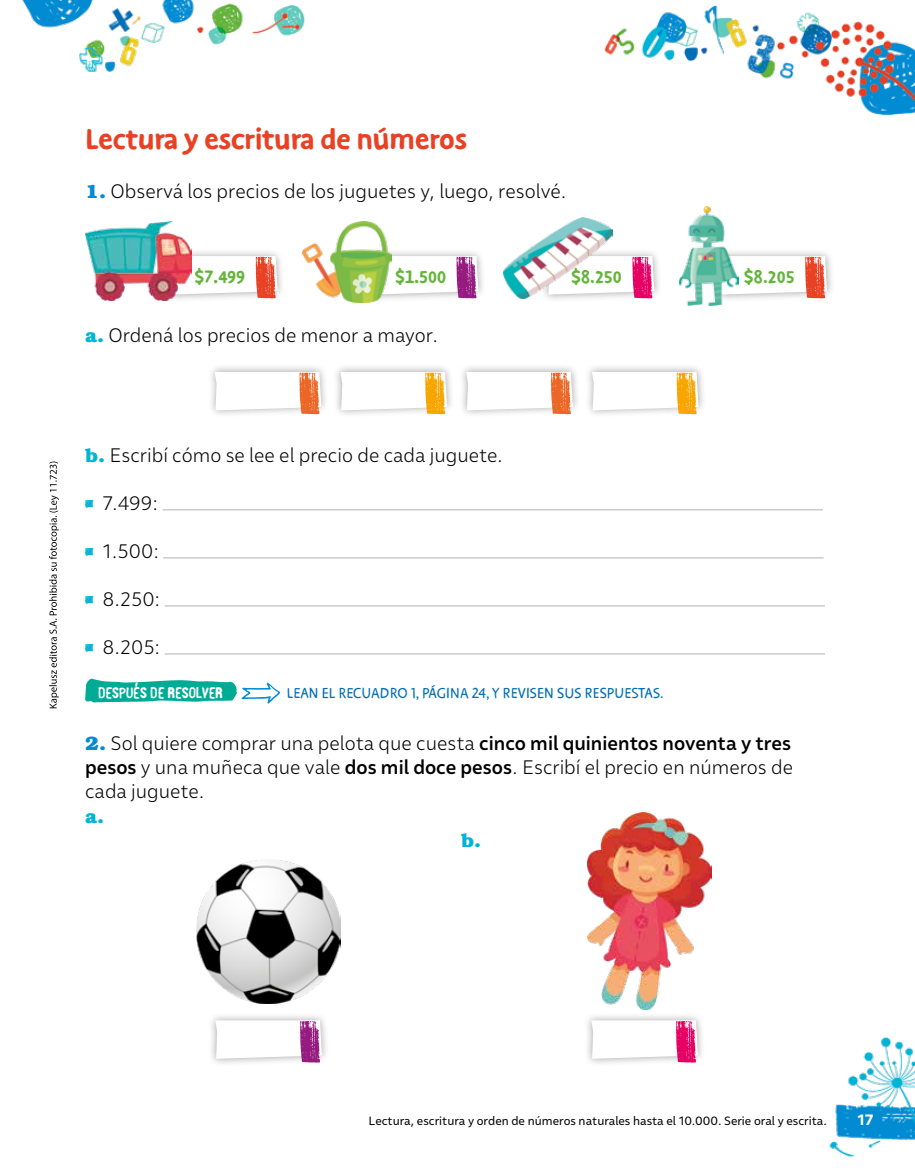
<style>
.page{position:relative;width:915px;height:1170px;background:#fff}
.page>*{position:absolute;margin:0;border:0;box-sizing:border-box;transform-origin:0 0}
.t1{font:700 31.5px "Duper";color:#e84124;scale:1.04 1}
.t2{font:700 21px "Duper";color:#64b43a}
.t3{font:300 19.5px/24px "Malva";color:#000;text-align:justify}
.t4{font:700 19.5px "Bookman Std";color:#00b4d5}
.t5{font:16.5px "Duper";letter-spacing:.01em;color:#006eb7}
.t6{font:15px "Linotype Russisch Brot Eat Text";color:#fff}
.t7{font:700 15px "Malva";color:#fff}
.t8{font:12px "Malva";color:#000}
.s1{font-family:"Bookman Std";font-weight:700;color:#008bd2}
.s2{font-size:19.5px}
.s3{font-family:"Bookman Std";font-weight:700;color:#00b4d5}
.s4{font-family:"Illuminate";font-weight:400;font-size:33px;color:#00b4d5}
.s5{font-weight:500}
</style>
<div class="page">
<img style="left:22px;top:0;width:892px;height:116px">
<img style="left:829px;top:1037px;width:85px;height:121px">
<div style="left:163px;top:248px;width:122px;height:54px;background:#000;opacity:.35"></div>
<svg style="left:192px;top:254px;width:85px;height:44px"></svg>
<img style="left:85px;top:221px;width:107px;height:80px">
<div style="left:712px;top:248px;width:122px;height:54px;background:#000;opacity:.35"></div>
<svg style="left:737px;top:254px;width:89px;height:44px"></svg>
<img style="left:679px;top:206px;width:58px;height:99px">
<div style="left:539px;top:248px;width:122px;height:54px;background:#000;opacity:.35"></div>
<svg style="left:612px;top:254px;width:42px;height:44px"></svg>
<img style="left:503px;top:218px;width:109px;height:80px">
<div style="left:364px;top:248px;width:122px;height:54px;background:#000;opacity:.35"></div>
<svg style="left:391px;top:254px;width:87px;height:44px"></svg>
<img style="left:303px;top:222px;width:88px;height:80px">
<div style="left:207px;top:363px;width:122px;height:55px;background:#000;opacity:.35"></div>
<svg style="left:214px;top:370px;width:107px;height:44px"></svg>
<div style="left:584px;top:363px;width:122px;height:55px;background:#000;opacity:.35"></div>
<svg style="left:591px;top:370px;width:107px;height:44px"></svg>
<div style="left:458px;top:363px;width:122px;height:55px;background:#000;opacity:.35"></div>
<svg style="left:466px;top:370px;width:106px;height:44px"></svg>
<div style="left:332px;top:363px;width:122px;height:55px;background:#000;opacity:.35"></div>
<svg style="left:340px;top:370px;width:107px;height:44px"></svg>
<hr style="left:162px;top:509px;width:660px;height:1px;background:#b3b2b2">
<hr style="left:163px;top:557px;width:660px;height:1px;background:#b3b2b2">
<hr style="left:164px;top:605px;width:660px;height:1px;background:#b3b2b2">
<hr style="left:164px;top:653px;width:660px;height:1px;background:#b3b2b2">
<svg style="left:85px;top:678px;width:195px;height:25px"></svg>
<img style="left:197px;top:860px;width:143px;height:143px">
<div style="left:207px;top:1011px;width:122px;height:55px;background:#000;opacity:.35"></div>
<svg style="left:215px;top:1018px;width:107px;height:44px"></svg>
<img style="left:587px;top:812px;width:124px;height:197px">
<div style="left:583px;top:1011px;width:122px;height:55px;background:#000;opacity:.35"></div>
<svg style="left:591px;top:1018px;width:106px;height:44px"></svg>
<svg style="left:49px;top:461px;width:10px;height:247px"></svg>
<h1 class="t1" style="left:85px;top:121px;width:369px">Lectura y escritura de números</h1>
<p class="t3" style="left:85px;top:179px;width:482px"><span class="s1">1.</span> Observá los precios de los juguetes y, luego, resolvé.</p>
<p class="t2" style="left:195px;top:265px;width:52px">$7.<span class="s2">499</span></p>
<p class="t2" style="left:395px;top:265px;width:52px">$1.<span class="s2">500</span></p>
<p class="t2" style="left:571px;top:265px;width:52px">$8.<span class="s2">250</span></p>
<p class="t2" style="left:743px;top:265px;width:52px">$8.<span class="s2">205</span></p>
<p class="t3" style="left:85px;top:323px;width:354px"><span class="s3">a.</span> Ordená los precios de menor a mayor.</p>
<p class="t3" style="left:85px;top:443px;width:419px"><span class="s3">b.</span> Escribí cómo se lee el precio de cada juguete.</p>
<p class="t3" style="left:85px;top:491px;width:75px"><span class="s4">•</span> 7.499:</p>
<p class="t3" style="left:85px;top:539px;width:75px"><span class="s4">•</span> 1.500:</p>
<p class="t3" style="left:85px;top:587px;width:77px"><span class="s4">•</span> 8.250:</p>
<p class="t3" style="left:85px;top:635px;width:77px"><span class="s4">•</span> 8.205:</p>
<p class="t6" style="left:98px;top:682px;width:126px">DESPUÉS DE RESOLVER</p>
<p class="t5" style="left:287px;top:683px;width:378px">LEAN EL RECUADRO 1, PÁGINA 24, Y REVISEN SUS RESPUESTAS.</p>
<p class="t3" style="left:85px;top:731px;width:709px"><span class="s1">2.</span> Sol quiere comprar una pelota que cuesta <span class="s5">cinco mil quinientos noventa y tres pesos</span> y una muñeca que vale <span class="s5">dos mil doce pesos</span>. Escribí el precio en números de cada juguete.</p>
<p class="t4" style="left:85px;top:803px;width:20px">a.</p>
<p class="t4" style="left:461px;top:827px;width:22px">b.</p>
<p class="t8" style="left:368px;top:1113px;width:460px">Lectura, escritura y orden de números naturales hasta el 10.000. Serie oral y escrita.</p>
<p class="t7" style="left:857px;top:1110px;width:18px">17</p>
</div>
